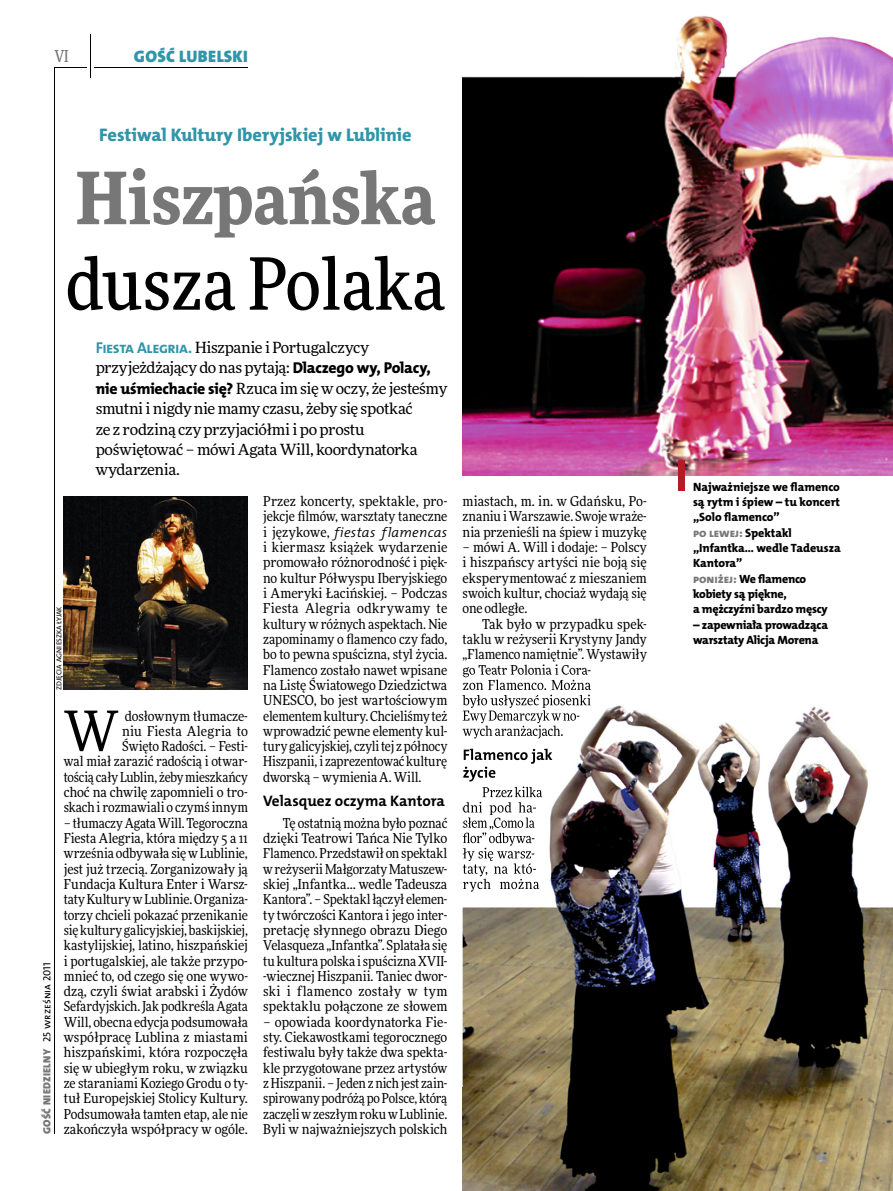
<style>
.page{position:relative;width:893px;height:1191px;background:#fff}
.page>*{position:absolute;margin:0;border:0;box-sizing:border-box;transform-origin:0 0}
.t1{font:500 72px "Freeday Narrow";color:#000}
.t2{font:900 72px "Freeday Narrow";color:#777778}
.t3{font:55.95px "Freeday Narrow News";color:#000}
.t4{font:18.3px "The Mix HP8 Ex Bld";color:#2f95a8}
.t5{font:16.65px "The Mix HP9 Blk";letter-spacing:.02em;color:#2f95a8}
.t6{font:500 16.5px "Freeday Narrow";color:#777778;scale:.9 1}
.t7{font:15.45px/20.4px "Freeday News";letter-spacing:-.02em;color:#000}
.t8{font:15.3px "The Mix HP7 Bld";color:#000}
.t9{font:13.65px/15.3px "Freeday Narrow News";letter-spacing:-.005em;color:#000;text-align:justify}
.t10{font:13.65px "The Mix HP4 Se Lig IT";letter-spacing:.015em;color:#000}
.t11{font:12px/15.3px "The Mix HP8 Ex Bld";letter-spacing:-.02em;color:#000}
.t12{font:10.5px "The Mix HP9 Blk";letter-spacing:.025em;color:#777778}
.t13{font:7.2px "The Mix HP5 Plain";letter-spacing:.015em;color:#000}
.s1{font-family:"The Mix HP7 Bld";font-size:15.75px;color:#2f95a8}
.s2{font-family:"The Mix HP8 Ex Bld";font-size:15.75px}
.s3{font-family:"The Mix HP5 Plain";color:#000}
.s4{font-family:"Freeday Narrow News"}
.s5{color:#777778}
</style>
<div class="page">
<hr style="left:54px;top:67px;width:1px;height:1067px;background:#000">
<hr style="left:90px;top:34px;width:1px;height:43px;background:#000">
<hr style="left:54px;top:67px;width:32px;height:1px;background:#000">
<hr style="left:95px;top:67px;width:153px;height:1px;background:#000">
<img style="left:64px;top:496px;width:184px;height:194px">
<img style="left:463px;top:16px;width:430px;height:459px">
<img style="left:463px;top:677px;width:430px;height:514px">
<img style="left:463px;top:672px;width:125px;height:5px">
<img style="left:463px;top:679px;width:128px;height:11px">
<img style="left:463px;top:694px;width:128px;height:14px">
<img style="left:463px;top:710px;width:116px;height:13px">
<img style="left:463px;top:725px;width:100px;height:13px">
<img style="left:464px;top:748px;width:89px;height:15px">
<img style="left:463px;top:766px;width:32px;height:15px">
<img style="left:483px;top:786px;width:59px;height:11px">
<img style="left:463px;top:802px;width:73px;height:13px">
<img style="left:463px;top:817px;width:72px;height:12px">
<img style="left:463px;top:832px;width:71px;height:13px">
<img style="left:463px;top:847px;width:71px;height:14px">
<img style="left:463px;top:863px;width:73px;height:13px">
<img style="left:463px;top:878px;width:76px;height:13px">
<div style="left:679px;top:460px;width:6px;height:31px;background:#b51b24"></div>
<p class="t6" style="left:54px;top:46px;width:17px">VI</p>
<p class="t5" style="left:134px;top:46px;width:115px">GOŚĆ LUBELSKI</p>
<h3 class="t4" style="left:99px;top:123px;width:314px">Festiwal Kultury Iberyjskiej w Lublinie</h3>
<h1 class="t2" style="left:76px;top:151px;width:361px">Hiszpańska</h1>
<h1 class="t1" style="left:66px;top:239px;width:381px">dusza Polaka</h1>
<p class="t7" style="left:96px;top:337px;width:353px"><span class="s1">FIeSTA aLeGrIA.</span> Hiszpanie i Portugalczycy przyjeżdżający do nas pytają: <span class="s2">Dlaczego wy, Polacy, nie uśmiechacie się?</span> Rzuca im się w oczy, że jesteśmy smutni i nigdy nie mamy czasu, żeby się spotkać<br>ze z rodziną czy przyjaciółmi i po prostu poświętować – mówi Agata Will, koordynatorka wydarzenia.</p>
<p class="t13" style="left:55px;top:690px;width:85px;rotate:-90deg">zdjęcia agnieszka ŁYjak</p>
<p class="t12" style="left:40px;top:1134px;width:173px;rotate:-90deg">GOŚĆ NIEDZIELNY <span class="s3">25 września 2011</span></p>
<p class="t9" style="left:64px;top:708px;width:186px;text-align:right">dosłownym tłumacze-<br>niu Fiesta Alegria to<br>Święto Radości. – Festi-<br>wal miał zarazić radością i otwar&shy;tością cały Lublin, żeby mieszkańcy choć na chwilę zapomnieli o tro&shy;skach i rozmawiali o czymś innym</p>
<p class="t9" style="left:64px;top:815px;width:186px">– tłumaczy Agata Will. Tegoroczna Fiesta Alegria, która między 5 a 11 września odbywała się w Lublinie, jest już trzecią. Zorganizowały ją Fundacja Kultura Enter i Warsz&shy;taty Kultury w Lublinie. Organiza&shy;torzy chcieli pokazać przenikanie się kultury galicyjskiej, baskijskiej, kastylijskiej, latino, hiszpańskiej i portugalskiej, ale także przypo&shy;mnieć to, od czego się one wywo&shy;dzą, czyli świat arabski i Żydów Sefardyjskich. Jak podkreśla Agata Will, obecna edycja podsumowała współpracę Lublina z miastami hiszpańskimi, która rozpoczęła się w ubiegłym roku, w związku ze staraniami Koziego Grodu o ty&shy;tuł Europejskiej Stolicy Kultury.<br>Podsumowała tamten etap, ale nie zakończyła współpracy w ogóle.</p>
<h2 class="t3" style="left:64px;top:697px;width:56px">W</h2>
<p class="t9" style="left:263px;top:493px;width:186px">Przez koncerty, spektakle, pro&shy;jekcje filmów, warsztaty taneczne</p>
<p class="t10" style="left:263px;top:523px;width:186px"><span class="s4">i językowe,</span> fiestas flamencas</p>
<p class="t9" style="left:263px;top:539px;width:186px">i kiermasz książek wydarzenie promowało różnorodność i pięk&shy;no kultur Półwyspu Iberyjskiego i Ameryki Łacińskiej. – Podczas Fiesta Alegria odkrywamy te kultury w różnych aspektach. Nie zapominamy o flamenco czy fado, bo to pewna spuścizna, styl życia.<br>Flamenco zostało nawet wpisane na Listę Światowego Dziedzictwa UNESCO, bo jest wartościowym elementem kultury. Chcieliśmy też wprowadzić pewne elementy kul&shy;tury galicyjskiej, czyli tej z północy Hiszpanii, i zaprezentować kulturę dworską – wymienia A. Will.</p>
<p class="t8" style="left:263px;top:791px;width:183px">Velasquez oczyma Kantora</p>
<p class="t9" style="left:263px;top:815px;width:186px;text-indent:20px">Tę ostatnią można było poznać dzięki Teatrowi Tańca Nie Tylko Flamenco. Przedstawił on spektakl w reżyserii Małgorzaty Matuszew&shy;skiej „Infantka… wedle Tadeusza Kantora”. – Spektakl łączył elemen&shy;ty twórczości Kantora i jego inter&shy;pretację słynnego obrazu Diego Velasqueza „Infantka”. Splatała się tu kultura polska i spuścizna XVII--wiecznej Hiszpanii. Taniec dwor&shy;ski i flamenco zostały w tym spektaklu połączone ze słowem</p>
<p class="t9" style="left:263px;top:1014px;width:186px">– opowiada koordynatorka Fie&shy;sty. Ciekawostkami tegorocznego festiwalu były także dwa spekta&shy;kle przygotowane przez artystów z Hiszpanii. – Jeden z nich jest zain&shy;spirowany podróżą po Polsce, którą zaczęli w zeszłym roku w Lublinie.<br>Byli w najważniejszych polskich</p>
<p class="t9" style="left:463px;top:493px;width:186px">miastach, m. in. w Gdańsku, Po&shy;znaniu i Warszawie. Swoje wraże&shy;nia przenieśli na śpiew i muzykę</p>
<p class="t9" style="left:463px;top:539px;width:186px">– mówi A. Will i dodaje: – Polscy i hiszpańscy artyści nie boją się eksperymentować z mieszaniem swoich kultur, chociaż wydają się one odległe.</p>
<p class="t9" style="left:463px;top:616px;width:186px;text-indent:20px">Tak było w przypadku spek&shy;taklu w reżyserii Krystyny Jandy „Flamenco namiętnie”. Wystawiły go Teatr Polonia i Cora-</p>
<p class="t11" style="left:693px;top:479px;width:149px">Najważniejsze we flamenco są rytm i śpiew – tu koncert „Solo flamenco”<br><span class="s5">Po LEWEJ:</span> Spektakl „Infantka… wedle Tadeusza<br>Kantora”<br><span class="s5">PoniŻEJ:</span> We flamenco kobiety są piękne,<br>a mężczyźni bardzo męscy</p>
<p class="t11" style="left:693px;top:617px;width:136px">– zapewniała prowadząca warsztaty Alicja Morena</p>
</div>
